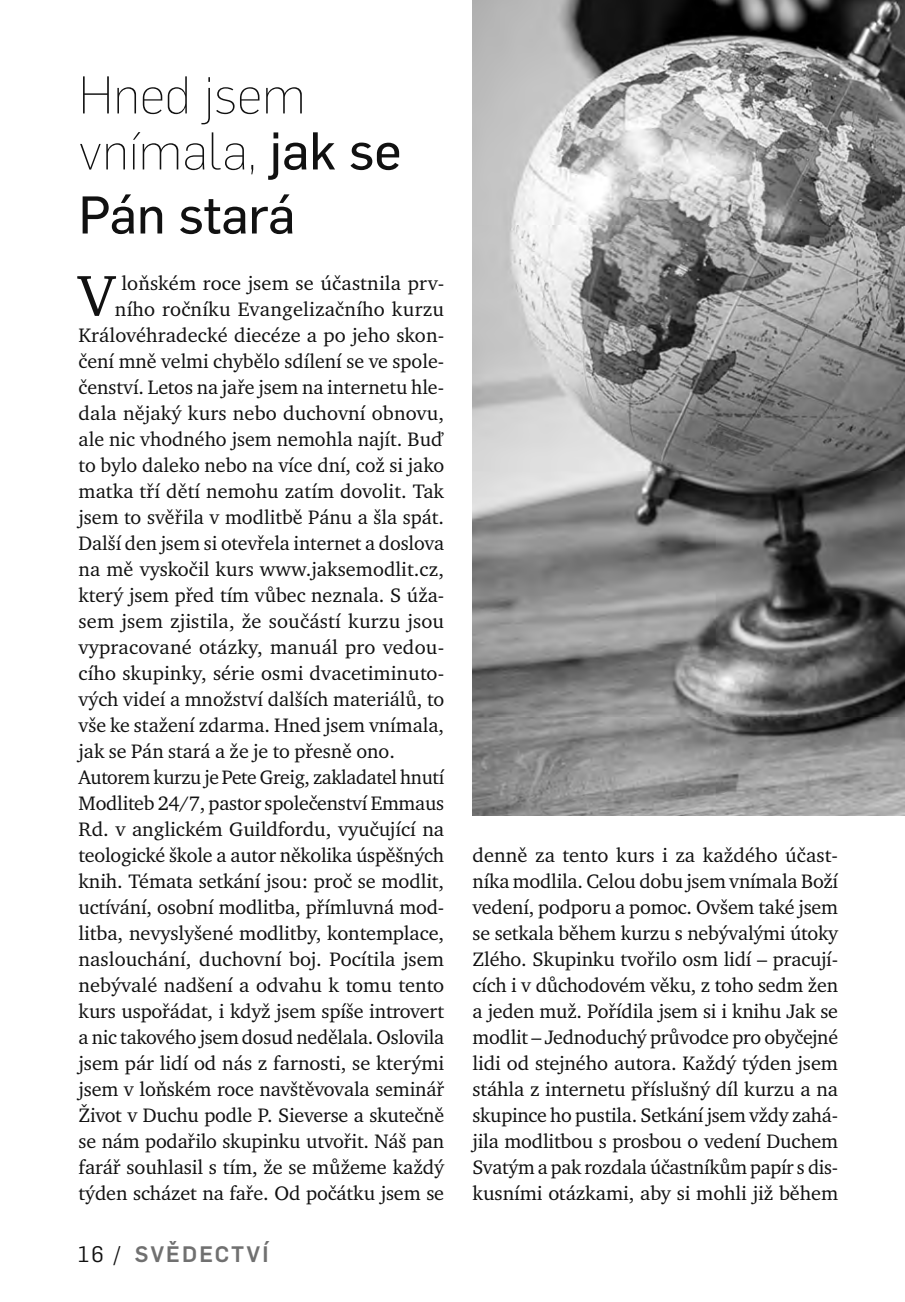
<style>
.page{position:relative;width:905px;height:1302px;background:#fff}
.page>*{position:absolute;margin:0;border:0;box-sizing:border-box;transform-origin:0 0}
.t1{font:58.8px "Charter Itc TCE";color:#111}
.t2{font:200 52px/56px "Flama";color:#111}
.t3{font:52px "Flama Basic";letter-spacing:-.005em;color:#111}
.t4{font:500 22px "Flama";letter-spacing:.1em;color:#707070}
.t5{font:20px/26px "Charter Itc TCE";color:#111;text-align:justify}
.s1{font-family:"Flama Basic";font-weight:400}
.s2{font-weight:400;color:#111}
</style>
<div class="page">
<img style="left:472px;top:0;width:433px;height:815px">
<h2 class="t2" style="left:79px;top:71px;width:324px">Hned jsem vnímala, <span class="s1">jak se</span></h2>
<h2 class="t3" style="left:79px;top:196px;width:218px">Pán stará</h2>
<h1 class="t1" style="left:79px;top:272px;width:38px">V</h1>
<p class="t5" style="left:121px;top:271px;width:324px">loňském roce jsem se účastnila prv-</p>
<p class="t5" style="left:115px;top:297px;width:331px">ního ročníku Evangelizačního kurzu</p>
<p class="t5" style="left:79px;top:323px;width:367px">Královéhradecké diecéze a po jeho skon-</p>
<p class="t5" style="left:79px;top:349px;width:367px">čení mně velmi chybělo sdílení se ve spole-</p>
<p class="t5" style="left:79px;top:375px;width:367px">čenství. Letos na jaře jsem na internetu hle-</p>
<p class="t5" style="left:79px;top:401px;width:367px">dala nějaký kurs nebo duchovní obnovu,</p>
<p class="t5" style="left:79px;top:427px;width:367px">ale nic vhodného jsem nemohla najít. Buď</p>
<p class="t5" style="left:79px;top:453px;width:367px">to bylo daleko nebo na více dní, což si jako</p>
<p class="t5" style="left:79px;top:479px;width:367px">matka tří dětí nemohu zatím dovolit. Tak</p>
<p class="t5" style="left:79px;top:505px;width:367px">jsem to svěřila v modlitbě Pánu a šla spát.</p>
<p class="t5" style="left:79px;top:531px;width:367px">Další den jsem si otevřela internet a doslova</p>
<p class="t5" style="left:79px;top:557px;width:367px">na mě vyskočil kurs www.jaksemodlit.cz,</p>
<p class="t5" style="left:79px;top:583px;width:367px">který jsem před tím vůbec neznala. S úža-</p>
<p class="t5" style="left:79px;top:609px;width:367px">sem jsem zjistila, že součástí kurzu jsou</p>
<p class="t5" style="left:79px;top:635px;width:367px">vypracované otázky, manuál pro vedou-</p>
<p class="t5" style="left:79px;top:661px;width:367px">cího skupinky, série osmi dvacetiminuto-</p>
<p class="t5" style="left:79px;top:687px;width:367px">vých videí a množství dalších materiálů, to</p>
<p class="t5" style="left:79px;top:713px;width:367px">vše ke stažení zdarma. Hned jsem vnímala,</p>
<p class="t5" style="left:79px;top:739px;width:318px">jak se Pán stará a že je to přesně ono.</p>
<p class="t5" style="left:79px;top:765px;width:367px">Autorem kurzu je Pete Greig, zakladatel hnutí</p>
<p class="t5" style="left:79px;top:791px;width:367px">Modliteb 24/7, pastor společenství Emmaus</p>
<p class="t5" style="left:79px;top:817px;width:367px">Rd. v anglickém Guildfordu, vyučující na</p>
<p class="t5" style="left:79px;top:843px;width:367px">teologické škole a autor několika úspěšných</p>
<p class="t5" style="left:79px;top:869px;width:367px">knih. Témata setkání jsou: proč se modlit,</p>
<p class="t5" style="left:79px;top:895px;width:367px">uctívání, osobní modlitba, přímluvná mod-</p>
<p class="t5" style="left:79px;top:921px;width:367px">litba, nevyslyšené modlitby, kontemplace,</p>
<p class="t5" style="left:79px;top:947px;width:367px">naslouchání, duchovní boj. Pocítila jsem</p>
<p class="t5" style="left:79px;top:973px;width:367px">nebývalé nadšení a odvahu k tomu tento</p>
<p class="t5" style="left:79px;top:999px;width:367px">kurs uspořádat, i když jsem spíše introvert</p>
<p class="t5" style="left:79px;top:1025px;width:367px">a nic takového jsem dosud nedělala. Oslovila</p>
<p class="t5" style="left:79px;top:1051px;width:367px">jsem pár lidí od nás z farnosti, se kterými</p>
<p class="t5" style="left:79px;top:1077px;width:367px">jsem v loňském roce navštěvovala seminář</p>
<p class="t5" style="left:79px;top:1103px;width:367px">Život v Duchu podle P. Sieverse a skutečně</p>
<p class="t5" style="left:79px;top:1129px;width:367px">se nám podařilo skupinku utvořit. Náš pan</p>
<p class="t5" style="left:79px;top:1155px;width:367px">farář souhlasil s tím, že se můžeme každý</p>
<p class="t5" style="left:79px;top:1181px;width:367px">týden scházet na faře. Od počátku jsem se</p>
<p class="t4" style="left:78px;top:1245px;width:192px"><span class="s2">16 /</span> SVĚDECTVÍ</p>
<p class="t5" style="left:472px;top:843px;width:367px">denně za tento kurs i za každého účast&shy;níka modlila. Celou dobu jsem vnímala Boží vedení, podporu a pomoc. Ovšem také jsem se setkala během kurzu s nebývalými útoky Zlého. Skupinku tvořilo osm lidí – pracují&shy;cích i v důchodovém věku, z toho sedm žen a jeden muž. Pořídila jsem si i knihu Jak se modlit – Jednoduchý průvodce pro obyčejné lidi od stejného autora. Každý týden jsem stáhla z internetu příslušný díl kurzu a na skupince ho pustila. Setkání jsem vždy zahá&shy;jila modlitbou s prosbou o vedení Duchem Svatým a pak rozdala účastníkům papír s dis&shy;kusními otázkami, aby si mohli již během</p>
</div>
